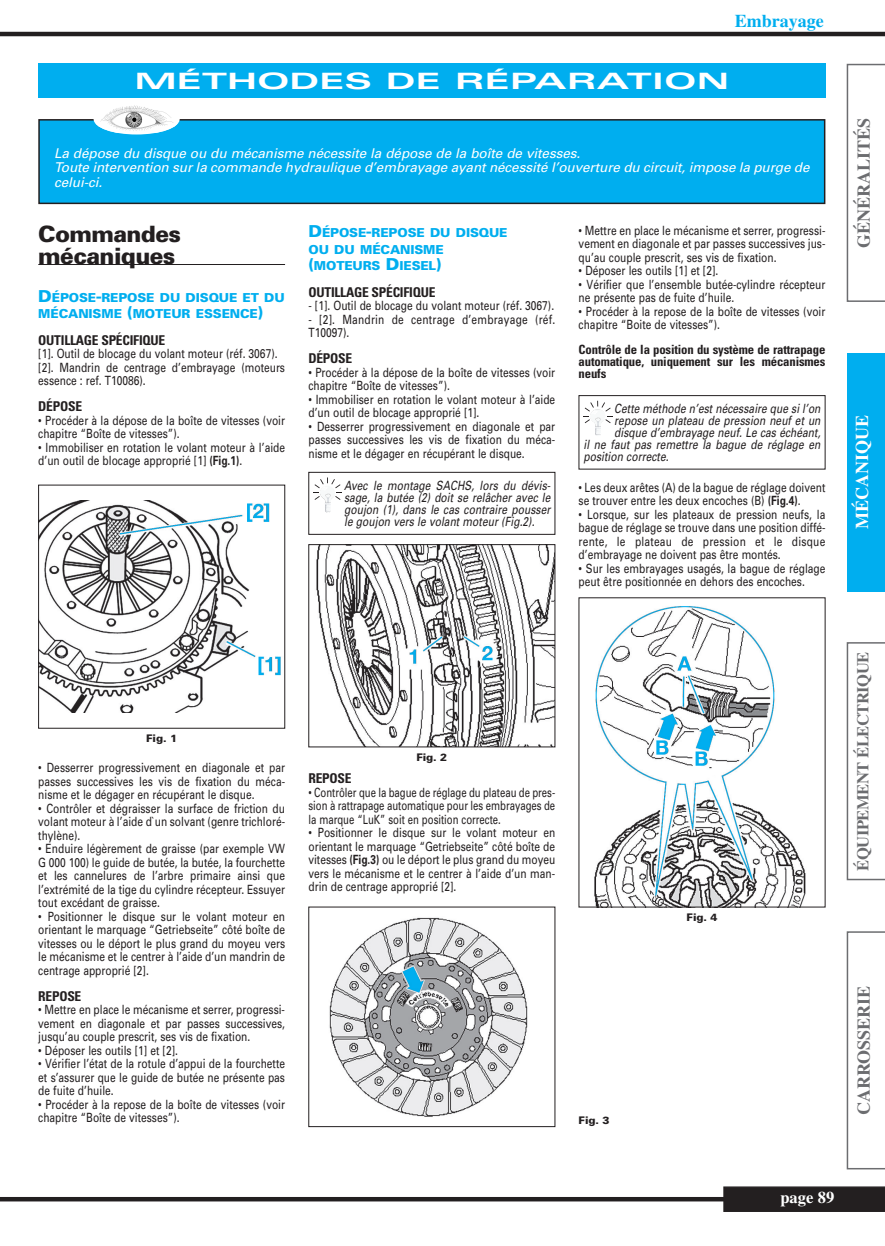
<style>
.page{position:relative;width:885px;height:1246px;background:#fff}
.page>*{position:absolute;margin:0;border:0;box-sizing:border-box;transform-origin:0 0}
.t1{font:700 expanded 22.5px "Univers";color:#fff;scale:1.5 1}
.t2{font:900 22.5px/22.5px "Univers";letter-spacing:-.025em;color:#231f20}
.t3{font:700 18px "Times";color:#6c6d70}
.t4{font:700 18px "Times";color:#fff}
.t5{font:700 18px "Times";color:#00aeef}
.t6{font:700 16.5px "Times";letter-spacing:-.025em;color:#6c6d70}
.t7{font:700 16.5px "Times";color:#fff}
.t8{font:italic 13.5px/14.2px "Univers";letter-spacing:-.005em;color:#fff}
.t9{font:700 condensed 13.5px "Univers";letter-spacing:-.02em;color:#231f20}
.t10{font:12.75px/13.5px "Univers";color:#231f20;scale:.8 1}
.t11{font:italic 12.75px/12px "Univers";letter-spacing:.005em;color:#231f20;text-align:justify;scale:.8 1}
.t12{font:12.75px/13.5px "Univers";color:#231f20;text-align:justify;scale:.75 1}
.t13{font:700 condensed 12.75px/12px "Univers";letter-spacing:-.015em;color:#231f20;text-align:justify}
.t14{font:12.75px/13.5px "Univers";letter-spacing:.02em;color:#231f20;scale:.8 1}
.t15{font:900 12.3px/16.5px "Univers";letter-spacing:-.01em;color:#00aeef}
.t16{font:900 10.5px "Univers";color:#231f20}
.s1{font-size:16.5px}
.s2{font-weight:700}
</style>
<div class="page">
<svg style="left:846px;top:64px;width:38px;height:238px"></svg>
<div style="left:846px;top:353px;width:38px;height:238px;background:#00aeef"></div>
<svg style="left:846px;top:642px;width:38px;height:238px"></svg>
<svg style="left:846px;top:931px;width:38px;height:238px"></svg>
<hr style="left:0;top:1197px;width:727px;height:4px;background:#231f20">
<div style="left:723px;top:1186px;width:161px;height:26px;background:#231f20"></div>
<hr style="left:0;top:32px;width:884px;height:4px;background:#231f20">
<hr style="left:38px;top:264px;width:247px;height:1px;background:#231f20">
<div style="left:39px;top:120px;width:785px;height:83px;background:#00aeef"></div>
<div style="left:38px;top:119px;width:787px;height:85px;border:2px solid #231f20"></div>
<div style="left:94px;top:104px;width:86px;height:30px;background:#fff;border-radius:50%"></div>
<img style="left:96px;top:105px;width:81px;height:27px">
<img style="left:40px;top:500px;width:241px;height:213px">
<div style="left:38px;top:485px;width:247px;height:243px;border:1px solid #231f20"></div>
<img style="left:316px;top:546px;width:237px;height:199px">
<div style="left:308px;top:544px;width:247px;height:203px;border:1px solid #231f20"></div>
<div style="left:308px;top:472px;width:247px;height:63px;border:1px solid #231f20"></div>
<svg style="left:313px;top:477px;width:29px;height:23px"></svg>
<img style="left:320px;top:486px;width:15px;height:27px">
<img style="left:329px;top:917px;width:199px;height:200px">
<div style="left:578px;top:395px;width:247px;height:74px;border:1px solid #231f20"></div>
<svg style="left:583px;top:401px;width:29px;height:22px"></svg>
<img style="left:590px;top:409px;width:15px;height:27px">
<img style="left:594px;top:606px;width:212px;height:299px">
<div style="left:38px;top:64px;width:787px;height:34px;background:#00aeef"></div>
<h2 class="t5" style="left:734px;top:15px;width:90px">Embrayage</h2>
<h1 class="t1" style="left:134px;top:73px;width:398px">MÉTHODES DE RÉPARATION</h1>
<p class="t8" style="left:54px;top:147px;width:757px">La dépose du disque ou du mécanisme nécessite la dépose de la boîte de vitesses.<br>Toute intervention sur la commande hydraulique d’embrayage ayant nécessité l’ouverture du circuit, impose la purge de celui-ci.</p>
<h1 class="t2" style="left:38px;top:224px;width:144px">Commandes mécaniques</h1>
<p class="t15" style="left:38px;top:290px;width:248px"><span class="s1">D</span>ÉPOSE<span class="s1">-</span>REPOSE DU DISQUE ET DU<br>MÉCANISME <span class="s1">(</span>MOTEUR ESSENCE<span class="s1">)</span></p>
<p class="t9" style="left:38px;top:335px;width:128px">OUTILLAGE SPÉCIFIQUE</p>
<p class="t10" style="left:38px;top:348px;width:310px">[1]. Outil de blocage du volant moteur (réf. 3067). [2]. Mandrin de centrage d’embrayage (moteurs essence : ref. T10086).</p>
<p class="t9" style="left:38px;top:402px;width:45px">DÉPOSE</p>
<p class="t10" style="left:38px;top:415px;width:310px">• Procéder à la dépose de la boîte de vitesses (voir chapitre “Boîte de vitesses”).</p>
<p class="t10" style="left:38px;top:442px;width:310px">• Immobiliser en rotation le volant moteur à l’aide d’un outil de blocage approprié [1] <span class="s2">(Fig.1)</span>.</p>
<p class="t15" style="left:308px;top:226px;width:200px"><span class="s1">D</span>ÉPOSE<span class="s1">-</span>REPOSE DU DISQUE<br>OU DU MÉCANISME <span class="s1">(</span>MOTEURS <span class="s1">D</span>IESEL<span class="s1">)</span></p>
<p class="t9" style="left:308px;top:287px;width:128px">OUTILLAGE SPÉCIFIQUE</p>
<p class="t10" style="left:308px;top:300px;width:308px">- [1]. Outil de blocage du volant moteur (réf. 3067).</p>
<p class="t14" style="left:308px;top:313px;width:310px">- [2]. Mandrin de centrage d’embrayage (réf.<br>T10097).</p>
<p class="t9" style="left:308px;top:354px;width:45px">DÉPOSE</p>
<p class="t10" style="left:308px;top:367px;width:310px">• Procéder à la dépose de la boîte de vitesses (voir chapitre “Boîte de vitesses”).</p>
<p class="t10" style="left:308px;top:394px;width:310px">• Immobiliser en rotation le volant moteur à l’aide d’un outil de blocage approprié [1].</p>
<p class="t10" style="left:308px;top:421px;width:310px;text-align:justify">• Desserrer progressivement en diagonale et par passes successives les vis de fixation du méca&shy;nisme et le dégager en récupérant le disque.</p>
<p class="t11" style="left:344px;top:480px;width:259px">Avec le montage SACHS, lors du dévis&shy;sage, la butée (2) doit se relâcher avec le goujon (1), dans le cas contraire pousser le goujon vers le volant moteur (Fig.2).</p>
<p class="t10" style="left:578px;top:224px;width:310px;text-align:justify">• Mettre en place le mécanisme et serrer, progressi&shy;vement en diagonale et par passes successives jus&shy;qu’au couple prescrit, ses vis de fixation.</p>
<p class="t10" style="left:578px;top:265px;width:176px">• Déposer les outils [1] et [2].</p>
<p class="t10" style="left:578px;top:278px;width:310px">• Vérifier que l’ensemble butée-cylindre récepteur ne présente pas de fuite d’huile.</p>
<p class="t10" style="left:578px;top:305px;width:310px">• Procéder à la repose de la boîte de vitesses (voir chapitre “Boite de vitesses”).</p>
<p class="t13" style="left:578px;top:344px;width:248px">Contrôle de la position du système de rattrapage automatique, uniquement sur les mécanismes neufs</p>
<p class="t11" style="left:614px;top:403px;width:259px">Cette méthode n’est nécessaire que si l’on</p>
<p class="t11" style="left:614px;top:415px;width:259px">repose un plateau de pression neuf et un</p>
<p class="t11" style="left:614px;top:427px;width:259px">disque d’embrayage neuf. Le cas échéant,</p>
<p class="t11" style="left:583px;top:439px;width:298px">il ne faut pas remettre la bague de réglage en</p>
<p class="t11" style="left:583px;top:451px;width:108px">position correcte.</p>
<p class="t10" style="left:578px;top:482px;width:310px">• Les deux arêtes (A) de la bague de réglage doivent se trouver entre les deux encoches (B) <span class="s2">(Fig.4)</span>.</p>
<p class="t10" style="left:578px;top:509px;width:310px;text-align:justify">• Lorsque, sur les plateaux de pression neufs, la bague de réglage se trouve dans une position diffé&shy;rente, le plateau de pression et le disque d’embrayage ne doivent pas être montés.</p>
<p class="t10" style="left:578px;top:563px;width:310px">• Sur les embrayages usagés, la bague de réglage peut être positionnée en dehors des encoches.</p>
<p class="t16" style="left:146px;top:734px;width:32px">Fig. 1</p>
<p class="t10" style="left:38px;top:762px;width:310px;text-align:justify">• Desserrer progressivement en diagonale et par passes successives les vis de fixation du méca&shy;nisme et le dégager en récupérant le disque.</p>
<p class="t10" style="left:38px;top:802px;width:310px;text-align:justify">• Contrôler et dégraisser la surface de friction du volant moteur à l’aide d`un solvant (genre trichloré&shy;thylène).</p>
<p class="t10" style="left:38px;top:843px;width:310px;text-align:justify">• Enduire légèrement de graisse (par exemple VW G 000 100) le guide de butée, la butée, la fourchette et les cannelures de l’arbre primaire ainsi que l’extrémité de la tige du cylindre récepteur. Essuyer tout excédant de graisse.</p>
<p class="t10" style="left:38px;top:910px;width:310px;text-align:justify">• Positionner le disque sur le volant moteur en orientant le marquage “Getriebseite” côté boîte de vitesses ou le déport le plus grand du moyeu vers le mécanisme et le centrer à l’aide d’un mandrin de centrage approprié [2].</p>
<p class="t9" style="left:38px;top:991px;width:45px">REPOSE</p>
<p class="t10" style="left:38px;top:1004px;width:310px;text-align:justify">• Mettre en place le mécanisme et serrer, progressi&shy;vement en diagonale et par passes successives, jusqu’au couple prescrit, ses vis de fixation.</p>
<p class="t10" style="left:38px;top:1045px;width:176px">• Déposer les outils [1] et [2].</p>
<p class="t10" style="left:38px;top:1058px;width:310px;text-align:justify">• Vérifier l’état de la rotule d’appui de la fourchette et s’assurer que le guide de butée ne présente pas de fuite d’huile.</p>
<p class="t10" style="left:38px;top:1099px;width:310px">• Procéder à la repose de la boîte de vitesses (voir chapitre “Boîte de vitesses”).</p>
<p class="t16" style="left:416px;top:753px;width:32px">Fig. 2</p>
<p class="t9" style="left:308px;top:773px;width:45px">REPOSE</p>
<p class="t12" style="left:308px;top:786px;width:330px">• Contrôler que la bague de réglage du plateau de pres&shy;sion à rattrapage automatique pour les embrayages de la marque “LuK” soit en position correcte.</p>
<p class="t10" style="left:308px;top:827px;width:310px;text-align:justify">• Positionner le disque sur le volant moteur en orientant le marquage “Getriebseite” côté boîte de vitesses <span class="s2">(Fig.3)</span> ou le déport le plus grand du moyeu vers le mécanisme et le centrer à l’aide d’un man&shy;drin de centrage approprié [2].</p>
<p class="t16" style="left:578px;top:1116px;width:32px">Fig. 3</p>
<p class="t16" style="left:686px;top:913px;width:32px">Fig. 4</p>
<h2 class="t3" style="left:857px;top:248px;width:132px;rotate:-90deg">GÉNÉRALITÉS</h2>
<h2 class="t4" style="left:856px;top:529px;width:115px;rotate:-90deg">MÉCANIQUE</h2>
<p class="t6" style="left:857px;top:870px;width:220px;rotate:-90deg">ÉQUIPEMENT ÉLECTRIQUE</p>
<h2 class="t3" style="left:857px;top:1115px;width:131px;rotate:-90deg">CARROSSERIE</h2>
<p class="t7" style="left:780px;top:1192px;width:56px">page 89</p>
</div>
